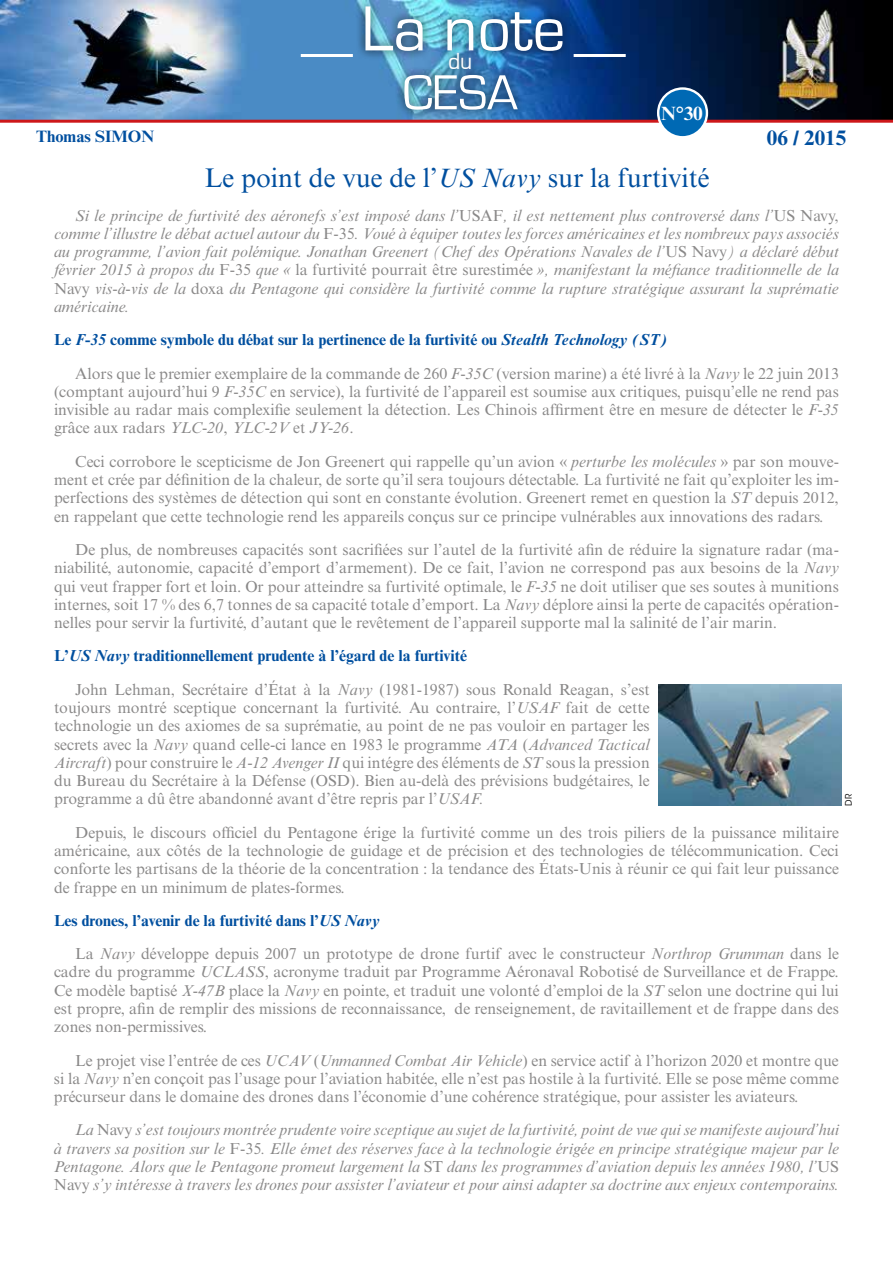
<style>
.page{position:relative;width:893px;height:1263px;background:#fff}
.page>*{position:absolute;margin:0;border:0;box-sizing:border-box;transform-origin:0 0}
.t1{font:66px "Eurostile";color:#fff}
.t2{font:51px "Eurostile";color:#fff}
.t3{font:27px "Times New Roman MT Std";color:#004f9f}
.t4{font:24px "Eurostile";color:#fff}
.t5{font:700 21px "Times New Roman MT Std";color:#004f9f}
.t6{font:700 19.2px "Times New Roman MT Std";color:#fff}
.t7{font:700 16.5px "Times New Roman MT Std";color:#004f9f}
.t8{font:15.9px/18.3px "Times New Roman MT Std";color:#8a8989;text-align:justify}
.t9{font:italic 15.9px/18.3px "Times New Roman MT Std";color:#8a8989;text-align:justify}
.t10{font:9px "ITC Avant Garde Std";color:#000}
.s1{font-style:italic}
.s2{font-style:normal}
.s3{font-weight:700;color:#004f9f}
.s4{font-weight:700;font-style:italic;color:#004f9f}
</style>
<div class="page">
<img style="left:0;top:0;width:893px;height:120px">
<hr style="left:0;top:120px;width:893px;height:3px;background:#cd171a">
<div style="left:356px;top:0;width:216px;height:61px;background:#000;opacity:.75"></div>
<hr style="left:301px;top:54px;width:52px;height:3px;background:#fff">
<hr style="left:574px;top:54px;width:52px;height:3px;background:#fff">
<div style="left:395px;top:45px;width:131px;height:74px;background:#000;opacity:.75"></div>
<div style="left:658px;top:89px;width:49px;height:48px;background:#0069b4;border-radius:50%"></div>
<div style="left:657px;top:87px;width:51px;height:51px;border:2px solid #fff;border-radius:50%"></div>
<img style="left:658px;top:685px;width:183px;height:121px">
<h1 class="t1" style="left:361px;top:-7px;width:206px">La note</h1>
<h3 class="t4" style="left:448px;top:48px;width:26px">du</h3>
<h2 class="t2" style="left:403px;top:65px;width:117px">CESA</h2>
<p class="t6" style="left:661px;top:102px;width:43px">N°30</p>
<p class="t7" style="left:36px;top:126px;width:119px">Thomas SIMON</p>
<h3 class="t5" style="left:767px;top:125px;width:81px">06 / 2015</h3>
<h3 class="t3" style="left:205px;top:163px;width:507px">Le point de vue de l’<span class="s1">US Navy</span> sur la furtivité</h3>
<p class="t9" style="left:54px;top:206px;width:786px;text-indent:21px">Si le principe de furtivité des aéronefs s’est imposé dans l’<span class="s2">USAF</span>, il est nettement plus controversé dans l’<span class="s2">US Navy, </span>comme l’illustre le débat actuel autour du <span class="s2">F-35</span>. Voué à équiper toutes les forces américaines et les nombreux pays associés au programme, l’avion fait polémique. Jonathan Greenert (Chef des Opérations Navales de l’<span class="s2">US Navy</span>) a déclaré début février 2015 à propos du <span class="s2">F-35</span> que « <span class="s2">la furtivité pourrait être surestimée</span> », manifestant la méfiance traditionnelle de la <span class="s2">Navy</span> vis-à-vis de la <span class="s2">doxa</span> du Pentagone qui considère la furtivité comme la rupture stratégique assurant la suprématie américaine.</p>
<p class="t8" style="left:75px;top:323px;width:765px;line-height:33.3px;text-indent:-21px"><span class="s3">Le</span> <span class="s4">F-35</span> <span class="s3">comme symbole du débat sur la pertinence de la furtivité ou</span> <span class="s4">Stealth Technology (ST)<br></span>Alors que le premier exemplaire de la commande de 260 <span class="s1">F-35C</span> (version marine) a été livré à la <span class="s1">Navy</span> le 22 juin 2013</p>
<p class="t8" style="left:54px;top:382px;width:786px">(comptant aujourd’hui 9 <span class="s1">F-35C</span> en service), la furtivité de l’appareil est soumise aux critiques, puisqu’elle ne rend pas invisible au radar mais complexifie seulement la détection. Les Chinois affirment être en mesure de détecter le <span class="s1">F-35 </span>grâce aux radars <span class="s1">YLC-20</span>, <span class="s1">YLC-2V</span> et <span class="s1">JY-26</span>.</p>
<p class="t8" style="left:54px;top:452px;width:786px;text-indent:21px">Ceci corrobore le scepticisme de Jon Greenert qui rappelle qu’un avion « <span class="s1">perturbe les molécules</span> » par son mouve&shy;ment et crée par définition de la chaleur, de sorte qu’il sera toujours détectable. La furtivité ne fait qu’exploiter les im&shy;perfections des systèmes de détection qui sont en constante évolution. Greenert remet en question la <span class="s1">ST</span> depuis 2012, en rappelant que cette technologie rend les appareils conçus sur ce principe vulnérables aux innovations des radars.</p>
<p class="t8" style="left:54px;top:540px;width:787px;text-indent:21px">De plus, de nombreuses capacités sont sacrifiées sur l’autel de la furtivité afin de réduire la signature radar (ma&shy;niabilité, autonomie, capacité d’emport d’armement). De ce fait, l’avion ne correspond pas aux besoins de la <span class="s1">Navy </span>qui veut frapper fort et loin. Or pour atteindre sa furtivité optimale, le <span class="s1">F-35</span> ne doit utiliser que ses soutes à munitions internes, soit 17 % des 6,7 tonnes de sa capacité totale d’emport. La <span class="s1">Navy</span> déplore ainsi la perte de capacités opération&shy;nelles pour servir la furtivité, d’autant que le revêtement de l’appareil supporte mal la salinité de l’air marin.</p>
<p class="t8" style="left:75px;top:639px;width:576px;line-height:33.3px;text-indent:-21px"><span class="s3">L’</span><span class="s4">US Navy</span> <span class="s3">traditionnellement prudente à l’égard de la furtivité<br></span>John Lehman, Secrétaire d’État à la <span class="s1">Navy</span> (1981-1987) sous Ronald Reagan, s’est</p>
<p class="t8" style="left:54px;top:698px;width:597px">toujours montré sceptique concernant la furtivité. Au contraire, l’<span class="s1">USAF</span> fait de cette technologie un des axiomes de sa suprématie, au point de ne pas vouloir en partager les secrets avec la <span class="s1">Navy</span> quand celle-ci lance en 1983 le programme <span class="s1">ATA</span> (<span class="s1">Advanced Tactical Aircraft</span>) pour construire le <span class="s1">A-12 Avenger II</span> qui intégre des éléments de <span class="s1">ST</span> sous la pression du Bureau du Secrétaire à la Défense (OSD). Bien au-delà des prévisions budgétaires, le programme a dû être abandonné avant d’être repris par l’<span class="s1">USAF.</span></p>
<p class="t8" style="left:54px;top:823px;width:786px;text-indent:21px">Depuis, le discours officiel du Pentagone érige la furtivité comme un des trois piliers de la puissance militaire américaine, aux côtés de la technologie de guidage et de précision et des technologies de télécommunication. Ceci conforte les partisans de la théorie de la concentration : la tendance des États-Unis à réunir ce qui fait leur puissance de frappe en un minimum de plates-formes.</p>
<p class="t8" style="left:75px;top:904px;width:765px;line-height:33.3px;text-indent:-21px"><span class="s3">Les drones, l’avenir de la furtivité dans l’</span><span class="s4">US Navy<br></span>La <span class="s1">Navy</span> développe depuis 2007 un prototype de drone furtif avec le constructeur <span class="s1">Northrop Grumman</span> dans le</p>
<p class="t8" style="left:54px;top:963px;width:786px">cadre du programme <span class="s1">UCLASS</span>, acronyme traduit par Programme Aéronaval Robotisé de Surveillance et de Frappe.<br>Ce modèle baptisé <span class="s1">X-47B</span> place la <span class="s1">Navy</span> en pointe, et traduit une volonté d’emploi de la <span class="s1">ST</span> selon une doctrine qui lui est propre, afin de remplir des missions de reconnaissance, de renseignement, de ravitaillement et de frappe dans des zones non-permissives.</p>
<p class="t8" style="left:54px;top:1051px;width:786px;text-indent:21px">Le projet vise l’entrée de ces <span class="s1">UCAV</span> (<span class="s1">Unmanned Combat Air Vehicle</span>) en service actif à l’horizon 2020 et montre que si la <span class="s1">Navy</span> n’en conçoit pas l’usage pour l’aviation habitée, elle n’est pas hostile à la furtivité. Elle se pose même comme précurseur dans le domaine des drones dans l’économie d’une cohérence stratégique, pour assister les aviateurs.</p>
<p class="t9" style="left:54px;top:1121px;width:787px;text-indent:21px">La <span class="s2">Navy</span> s’est toujours montrée prudente voire sceptique au sujet de la furtivité, point de vue qui se manifeste aujourd’hui à travers sa position sur le <span class="s2">F-35</span>. Elle émet des réserves face à la technologie érigée en principe stratégique majeur par le Pentagone. Alors que le Pentagone promeut largement la <span class="s2">ST</span> dans les programmes d’aviation depuis les années 1980, l’<span class="s2">US Navy</span> s’y intéresse à travers les drones pour assister l’aviateur et pour ainsi adapter sa doctrine aux enjeux contemporains.</p>
<p class="t10" style="left:843px;top:806px;width:13px;rotate:-90deg">DR</p>
</div>
